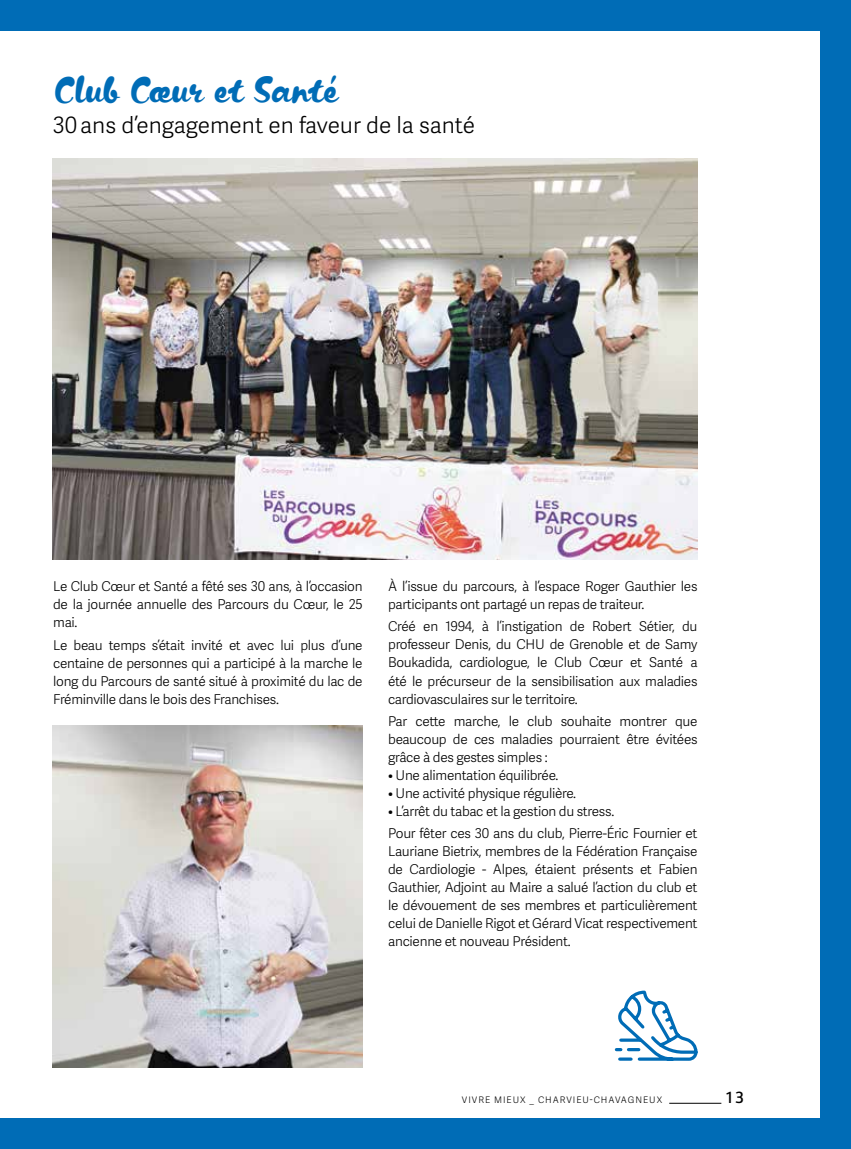
<style>
.page{position:relative;width:851px;height:1149px;background:#fff}
.page>*{position:absolute;margin:0;border:0;box-sizing:border-box;transform-origin:0 0}
.t1{font:36px "Kapelka New";color:#006cb6}
.t2{font:300 22.5px "Adelle Sans";color:#000}
.t3{font:500 15.75px "URW Form";color:#000}
.t4{font:300 13.5px/18px "Adelle Sans";letter-spacing:-.02em;color:#000;text-align:justify}
.t5{font:300 9px "Adelle Sans";letter-spacing:.11em;color:#000}
</style>
<div class="page">
<hr style="left:669px;top:1102px;width:52px;height:1px;background:#000">
<div style="left:819px;top:0;width:31px;height:1148px;background:#006cb6"></div>
<div style="left:0;top:0;width:850px;height:31px;background:#006cb6"></div>
<div style="left:0;top:1117px;width:850px;height:31px;background:#006cb6"></div>
<img style="left:53px;top:725px;width:309px;height:342px">
<img style="left:53px;top:158px;width:644px;height:401px">
<svg style="left:614px;top:990px;width:83px;height:71px"></svg>
<h1 class="t1" style="left:53px;top:65px;width:285px">Club Cœur et Santé</h1>
<h2 class="t2" style="left:53px;top:112px;width:424px">30 ans d’engagement en faveur de la santé</h2>
<p class="t4" style="left:53px;top:577px;width:311px">Le Club Cœur et Santé a fêté ses 30 ans, à l’occasion de la journée annuelle des Parcours du Cœur, le 25 mai.</p>
<p class="t4" style="left:53px;top:636px;width:311px">Le beau temps s’était invité et avec lui plus d’une centaine de personnes qui a participé à la marche le long du Parcours de santé situé à proximité du lac de Fréminville dans le bois des Franchises.</p>
<p class="t4" style="left:388px;top:577px;width:311px">À l’issue du parcours, à l’espace Roger Gauthier les participants ont partagé un repas de traiteur.</p>
<p class="t4" style="left:388px;top:618px;width:311px">Créé en 1994, à l’instigation de Robert Sétier, du professeur Denis, du CHU de Grenoble et de Samy Boukadida, cardiologue, le Club Cœur et Santé a été le précurseur de la sensibilisation aux maladies cardiovasculaires sur le territoire.</p>
<p class="t4" style="left:388px;top:712px;width:311px">Par cette marche, le club souhaite montrer que beaucoup de ces maladies pourraient être évitées grâce à des gestes simples :</p>
<p class="t4" style="left:388px;top:766px;width:172px">• Une alimentation équilibrée.</p>
<p class="t4" style="left:388px;top:784px;width:189px">• Une activité physique régulière.</p>
<p class="t4" style="left:388px;top:800px;width:311px;line-height:22.2px">• L’arrêt du tabac et la gestion du stress.<br>Pour fêter ces 30 ans du club, Pierre-Éric Fournier et</p>
<p class="t4" style="left:388px;top:842px;width:311px">Lauriane Bietrix, membres de la Fédération Française de Cardiologie - Alpes, étaient présents et Fabien Gauthier, Adjoint au Maire a salué l’action du club et le dévouement de ses membres et particulièrement celui de Danielle Rigot et Gérard Vicat respectivement ancienne et nouveau Président.</p>
<p class="t5" style="left:462px;top:1094px;width:202px">VIVRE MIEUX _ CHARVIEU-CHAVAGNEUX</p>
<p class="t3" style="left:725px;top:1086px;width:21px">13</p>
</div>
